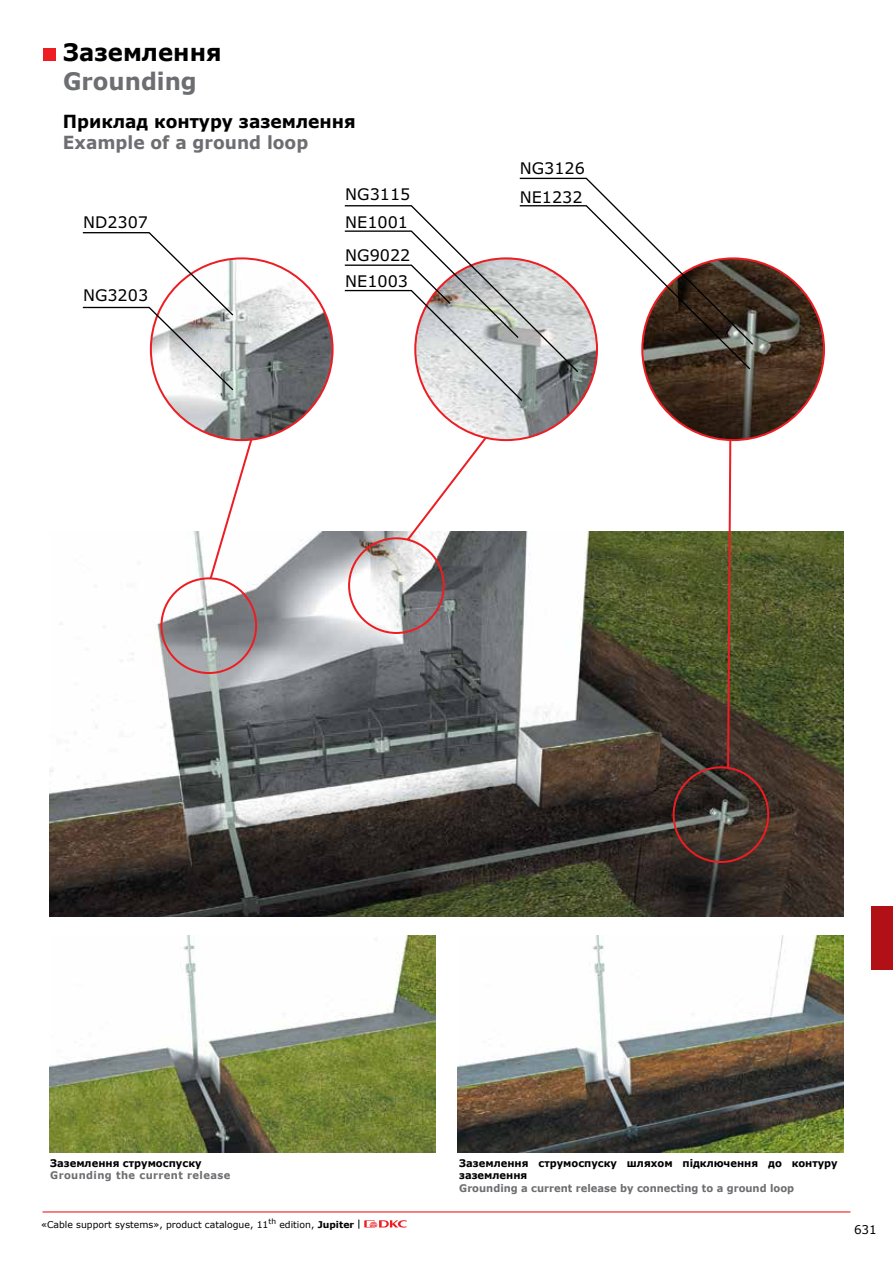
<style>
.page{position:relative;width:893px;height:1263px;background:#fff}
.page>*{position:absolute;margin:0;border:0;box-sizing:border-box;transform-origin:0 0}
.t1{font:700 24px "Verdana";color:#000;scale:.95 1}
.t2{font:700 24px "Verdana";color:#6d6e71;scale:.95 1}
.t3{font:700 18px "Verdana";color:#000;scale:.95 1}
.t4{font:700 18px "Verdana";color:#6d6e71;scale:.95 1}
.t5{font:16.05px/27.2px "Verdana";color:#000}
.t6{font:12px "Verdana";color:#000}
.t7{font:700 10.5px/12.6px "Verdana";color:#000;scale:.95 1}
.t8{font:700 10.5px "Verdana";color:#6d6e71;scale:.95 1}
.t9{font:700 10.5px "Verdana";letter-spacing:.04em;color:#6d6e71;scale:.95 1}
.t10{font:9.3px "Verdana";color:#000}
.s1{font-weight:700}
</style>
<div class="page">
<svg style="left:358px;top:1219px;width:49px;height:10px"></svg>
<hr style="left:43px;top:1211px;width:807px;height:1px;background:#ed1d24">
<div style="left:872px;top:906px;width:21px;height:64px;background:#b11116"></div>
<div style="left:43px;top:48px;width:12px;height:13px;background:#ed1d24"></div>
<img style="left:49px;top:531px;width:795px;height:386px">
<img style="left:642px;top:258px;width:182px;height:182px;border-radius:91px">
<svg style="left:149px;top:260px;width:621px;height:604px"></svg>
<svg style="left:82px;top:177px;width:673px;height:225px"></svg>
<img style="left:49px;top:935px;width:386px;height:217px">
<img style="left:458px;top:935px;width:386px;height:217px">
<h1 class="t1" style="left:63px;top:35px;width:168px">Заземлення</h1>
<h1 class="t2" style="left:63px;top:64px;width:142px">Grounding</h1>
<h2 class="t3" style="left:63px;top:108px;width:310px">Приклад контуру заземлення</h2>
<h2 class="t4" style="left:63px;top:130px;width:260px">Example of a ground loop</h2>
<h3 class="t5" style="left:83px;top:208px;width:67px">ND2307</h3>
<h3 class="t5" style="left:83px;top:281px;width:67px">NG3203</h3>
<h3 class="t5" style="left:345px;top:181px;width:67px">NG3115<br>NE1001</h3>
<h3 class="t5" style="left:345px;top:243px;width:67px;line-height:25.3px">NG9022<br>NE1003</h3>
<h3 class="t5" style="left:520px;top:154px;width:67px;line-height:28.5px">NG3126<br>NE1232</h3>
<p class="t7" style="left:50px;top:1156px;width:161px">Заземлення струмоспуску</p>
<p class="t9" style="left:50px;top:1167px;width:191px">Grounding the current release</p>
<p class="t10" style="left:41px;top:1218px;width:315px">«Cable support systems», product catalogue, 11<sup>th</sup> edition, <span class="s1">Jupiter</span></p>
<p class="t7" style="left:459px;top:1156px;width:400px">Заземлення струмоспуску шляхом підключення до контуру заземлення</p>
<p class="t8" style="left:459px;top:1181px;width:354px">Grounding a current release by connecting to a ground loop</p>
<p class="t6" style="left:854px;top:1221px;width:24px">631</p>
</div>
